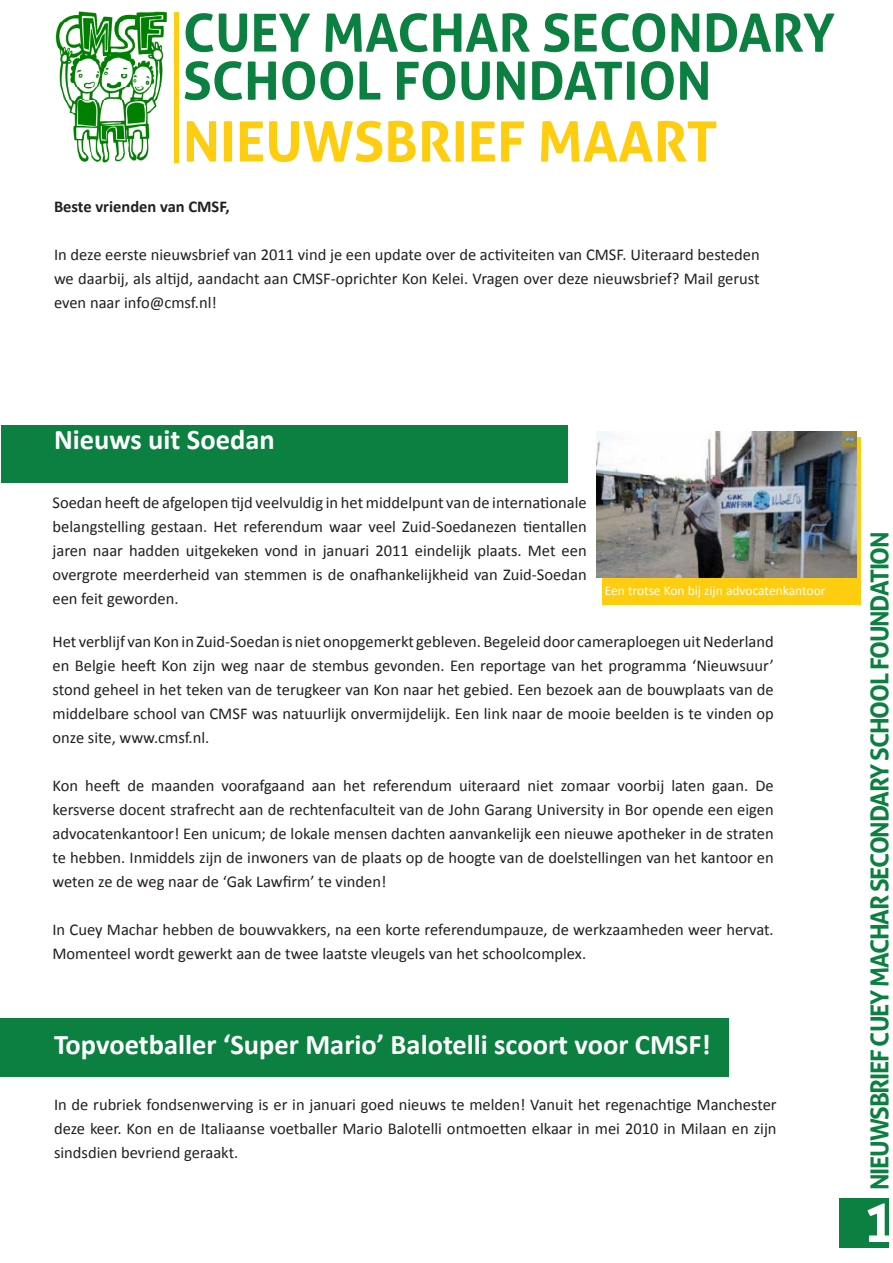
<style>
.page{position:relative;width:893px;height:1263px;background:#fff}
.page>*{position:absolute;margin:0;border:0;box-sizing:border-box;transform-origin:0 0}
.t1{font:700 55.5px "Aller";color:#fecd0f}
.t2{font:700 54px "Aller";color:#fff}
.t3{font:700 52.5px "Aller";color:#0c8041}
.t4{font:700 28.5px "Calibri";color:#fff}
.t5{font:700 24.75px "Aller";letter-spacing:-.05em;color:#0c8041}
.t6{font:16.5px/24px "Calibri";color:#231f20;text-align:justify}
.t7{font:700 16.5px "Calibri";color:#231f20}
.t8{font:13.5px "Calibri";color:#fff}
</style>
<div class="page">
<div style="left:0;top:1018px;width:728px;height:59px;background:#0c8041"></div>
<div style="left:840px;top:1198px;width:49px;height:49px;background:#0c8041"></div>
<div style="left:602px;top:437px;width:259px;height:167px;background:#fecd0f"></div>
<div style="left:1px;top:425px;width:567px;height:58px;background:#0c8041"></div>
<img style="left:55px;top:11px;width:112px;height:152px">
<div style="left:174px;top:13px;width:5px;height:150px;background:#fecd0f"></div>
<img style="left:596px;top:431px;width:260px;height:146px">
<p class="t3" style="left:183px;top:1px;width:654px">CUEY MACHAR SECONDARY</p>
<p class="t3" style="left:183px;top:49px;width:530px">SCHOOL FOUNDATION</p>
<p class="t1" style="left:183px;top:107px;width:536px">NIEUWSBRIEF MAART</p>
<p class="t7" style="left:54px;top:196px;width:177px">Beste vrienden van CMSF,</p>
<p class="t6" style="left:54px;top:243px;width:707px">In deze eerste nieuwsbrief van 2011 vind je een update over de activiteiten van CMSF. Uiteraard besteden we daarbij, als altijd, aandacht aan CMSF-oprichter Kon Kelei. Vragen over deze nieuwsbrief? Mail gerust even naar info@cmsf.nl!</p>
<p class="t4" style="left:54px;top:422px;width:222px">Nieuws uit Soedan</p>
<p class="t6" style="left:52px;top:490px;width:536px">Soedan heeft de afgelopen tijd veelvuldig in het middelpunt van de internationale belangstelling gestaan. Het referendum waar veel Zuid-Soedanezen tientallen jaren naar hadden uitgekeken vond in januari 2011 eindelijk plaats. Met een overgrote meerderheid van stemmen is de onafhankelijkheid van Zuid-Soedan een feit geworden.</p>
<p class="t6" style="left:52px;top:629px;width:723px">Het verblijf van Kon in Zuid-Soedan is niet onopgemerkt gebleven. Begeleid door cameraploegen uit Nederland en Belgie heeft Kon zijn weg naar de stembus gevonden. Een reportage van het programma ‘Nieuwsuur’ stond geheel in het teken van de terugkeer van Kon naar het gebied. Een bezoek aan de bouwplaats van de middelbare school van CMSF was natuurlijk onvermijdelijk. Een link naar de mooie beelden is te vinden op onze site, www.cmsf.nl.</p>
<p class="t6" style="left:52px;top:773px;width:723px">Kon heeft de maanden voorafgaand aan het referendum uiteraard niet zomaar voorbij laten gaan. De kersverse docent strafrecht aan de rechtenfaculteit van de John Garang University in Bor opende een eigen advocatenkantoor! Een unicum; de lokale mensen dachten aanvankelijk een nieuwe apotheker in de straten te hebben. Inmiddels zijn de inwoners van de plaats op de hoogte van de doelstellingen van het kantoor en weten ze de weg naar de ‘Gak Lawfirm’ te vinden!</p>
<p class="t6" style="left:52px;top:917px;width:723px">In Cuey Machar hebben de bouwvakkers, na een korte referendumpauze, de werkzaamheden weer hervat.<br>Momenteel wordt gewerkt aan de twee laatste vleugels van het schoolcomplex.</p>
<p class="t8" style="left:605px;top:582px;width:222px">Een trotse Kon bij zijn advocatenkantoor</p>
<p class="t4" style="left:54px;top:1026px;width:658px">Topvoetballer ‘Super Mario’ Balotelli scoort voor CMSF!</p>
<p class="t6" style="left:54px;top:1092px;width:724px">In de rubriek fondsenwerving is er in januari goed nieuws te melden! Vanuit het regenachtige Manchester deze keer. Kon en de Italiaanse voetballer Mario Balotelli ontmoetten elkaar in mei 2010 in Milaan en zijn sindsdien bevriend geraakt.</p>
<p class="t5" style="left:864px;top:1190px;width:660px;rotate:-90deg">NIEUWSBRIEF CUEY MACHAR SECONDARY SCHOOL FOUNDATION</p>
<p class="t2" style="left:863px;top:1189px;width:34px">1</p>
</div>
